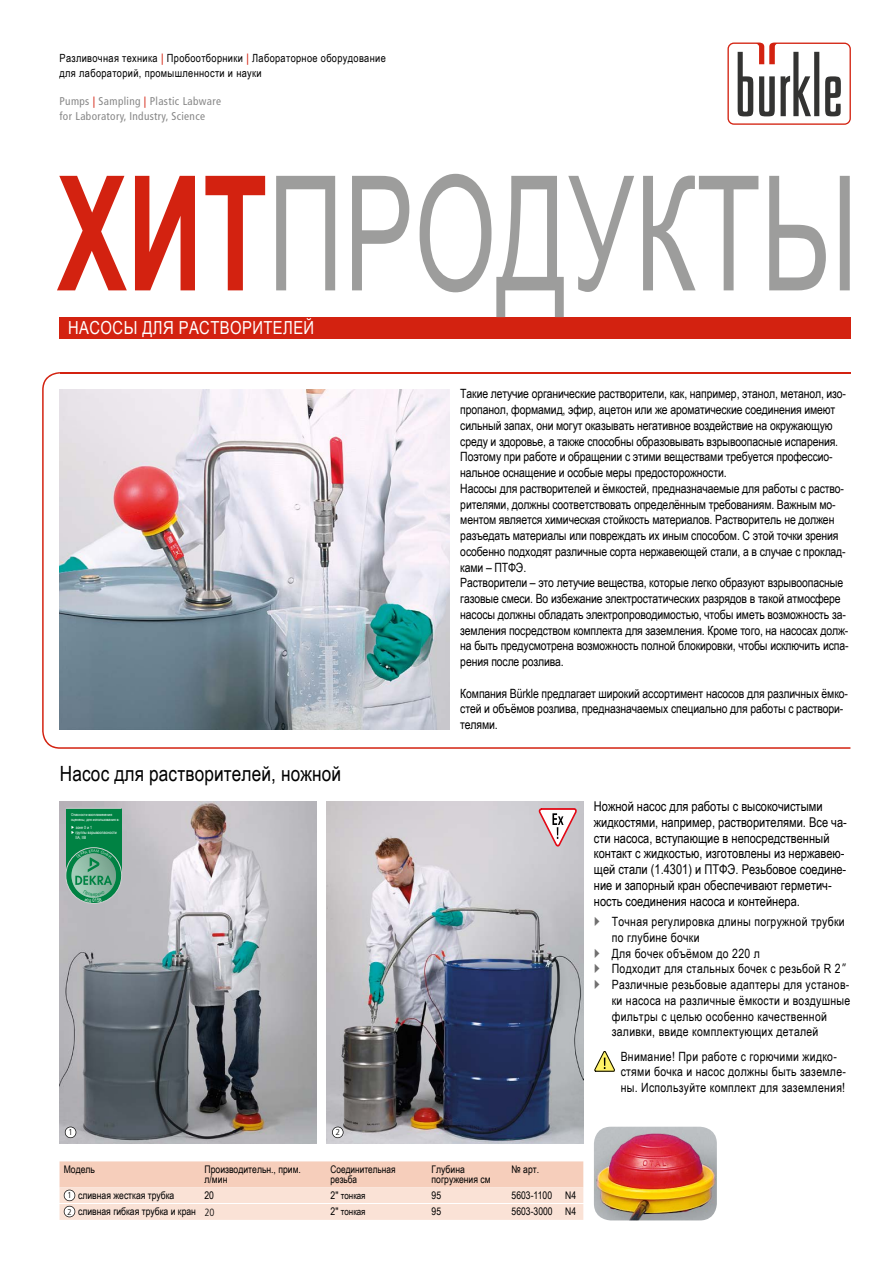
<style>
.page{position:relative;width:893px;height:1263px;background:#fff}
.page>*{position:absolute;margin:0;border:0;box-sizing:border-box;transform-origin:0 0}
.t1{font:300 condensed 169.05px "Frutiger";color:#9d9d9c}
.t2{font:160.05px "Arial Narrow";letter-spacing:.005em;color:#9d9d9c;scale:.8 1}
.t3{font:21px "Arial Narrow";letter-spacing:.005em;color:#000}
.t4{font:condensed 18px "Frutiger";letter-spacing:.025em;color:#fff}
.t5{font:18px "Arial Narrow";letter-spacing:.025em;color:#fff}
.t6{font:13.5px/15.9px "Arial Narrow";color:#000}
.t7{font:12.75px/15.8px "Arial Narrow";letter-spacing:-.01em;color:#000}
.t8{font:12.75px/15.8px "Arial Narrow";letter-spacing:.025em;color:#000}
.t9{font:11.25px/15px "Arial Narrow";letter-spacing:.03em;color:#000}
.t10{font:condensed 11.25px/15px "Frutiger";letter-spacing:.03em;color:#000}
.t11{font:condensed 11.25px/15px "Frutiger";letter-spacing:.03em;color:#878787}
.t12{font:10.5px/9.8px "Arial Narrow";color:#000}
.t13{font:10.5px/9.8px "Arial Narrow";color:#000;scale:.96 1}
.t14{font:9.75px "Arial Narrow";color:#000}
.t15{font:300 condensed 8.55px/16.2px "Frutiger";color:#000;scale:1.11 1}
.t16{font:4.35px/5.4px "Arial Narrow";color:#fff}
.t17{font:4.05px/4.8px "Arial Narrow";color:#fff}
.s1{color:#d32210}
.s2{font-family:"Frutiger";font-stretch:condensed;color:#d32210}
.s3{font-weight:700;color:#d32210}
.s4{font-weight:900;color:#d32210}
.s5{font-family:"Frutiger";font-weight:300;font-stretch:condensed}
.s6{font-size:10.5px}
</style>
<div class="page">
<svg style="left:42px;top:372px;width:808px;height:377px"></svg>
<hr style="left:60px;top:372px;width:790px;height:2px;background:#d32210">
<img style="left:60px;top:801px;width:256px;height:342px">
<img style="left:327px;top:801px;width:256px;height:342px">
<img style="left:594px;top:1127px;width:123px;height:93px">
<svg style="left:538px;top:807px;width:39px;height:39px"></svg>
<svg style="left:727px;top:43px;width:124px;height:82px"></svg>
<img style="left:60px;top:389px;width:390px;height:340px">
<svg style="left:60px;top:1161px;width:523px;height:59px;background:#f8dacb"></svg>
<svg style="left:594px;top:1051px;width:21px;height:21px"></svg>
<svg style="left:65px;top:1126px;width:11px;height:12px"></svg>
<svg style="left:332px;top:1126px;width:11px;height:12px"></svg>
<div style="left:60px;top:317px;width:790px;height:21px;background:#d32210"></div>
<div style="left:66px;top:808px;width:56px;height:67px;background:#008243"></div>
<svg style="left:66px;top:848px;width:56px;height:55px"></svg>
<div style="left:65px;top:847px;width:57px;height:57px;border:1px solid #d0d0d0;border-radius:50%"></div>
<hr style="left:66px;top:808px;width:56px;height:1px;background:#d0d0d0">
<svg style="left:71px;top:826px;width:3px;height:8px"></svg>
<svg style="left:71px;top:849px;width:45px;height:54px"></svg>
<p class="t10" style="left:60px;top:50px;width:172px">Pumpen <span class="s1">|</span> Probenehmer <span class="s1">|</span> Laborbedarf für Labor, Industrie und Wissenschaft</p>
<p class="t9" style="left:60px;top:50px;width:328px">Разливочная техника <span class="s2">|</span> Пробоотборники <span class="s2">|</span> Лабораторное оборудование для лабораторий, промышленности и науки</p>
<p class="t11" style="left:60px;top:94px;width:163px">Pumps <span class="s1">|</span> Sampling <span class="s1">|</span> Plastic Labware for Laboratory, Industry, Science</p>
<h2 class="t2" style="left:57px;top:117px;width:1004px"><span class="s3">ХИТ</span>ПРОДУКТЫ</h2>
<h1 class="t1" style="left:57px;top:142px;width:803px"><span class="s4">TOP</span>SELLERS</h1>
<h3 class="t5" style="left:68px;top:315px;width:248px">НАСОСЫ ДЛЯ РАСТВОРИТЕЛЕЙ</h3>
<h3 class="t4" style="left:68px;top:318px;width:198px">ABFÜLLEN – ABER SICHER!</h3>
<h3 class="t4" style="left:68px;top:318px;width:154px">LÖSEMITTELPUMPEN</h3>
<h3 class="t3" style="left:60px;top:758px;width:283px">Насос для растворителей, ножной</h3>
<p class="t17" style="left:71px;top:812px;width:50px">Опасности воспламенения оценены, для использования в:</p>
<p class="t16" style="left:75px;top:824px;width:43px">зоне 0 и 1<br>группы взрывоопасности<br>IIA, IIB</p>
<p class="t15" style="left:68px;top:1124px;width:6px">1</p>
<p class="t15" style="left:335px;top:1124px;width:6px">2</p>
<p class="t7" style="left:460px;top:385px;width:390px">Такие летучие органические растворители, как, например, этанол, метанол, изо&shy;пропанол, формамид, эфир, ацетон или же ароматические соединения имеют сильный запах, они могут оказывать негативное воздействие на окружающую среду и здоровье, а также способны образовывать взрывоопасные испарения.<br>Поэтому при работе и обращении с этими веществами требуется профессио&shy;нальное оснащение и особые меры предосторожности.<br>Насосы для растворителей и ёмкостей, предназначаемые для работы с раство&shy;рителями, должны соответствовать определённым требованиям. Важным мо&shy;ментом является химическая стойкость материалов. Растворитель не должен разъедать материалы или повреждать их иным способом. С этой точки зрения особенно подходят различные сорта нержавеющей стали, а в случае с проклад&shy;ками – ПТФЭ.<br>Растворители – это летучие вещества, которые легко образуют взрывоопасные газовые смеси. Во избежание электростатических разрядов в такой атмосфере насосы должны обладать электропроводимостью, чтобы иметь возможность за&shy;земления посредством комплекта для заземления. Кроме того, на насосах долж&shy;на быть предусмотрена возможность полной блокировки, чтобы исключить испа&shy;рения после розлива.</p>
<p class="t7" style="left:460px;top:685px;width:389px">Компания Bürkle предлагает широкий ассортимент насосов для различных ёмко&shy;стей и объёмов розлива, предназначаемых специально для работы с раствори&shy;телями.</p>
<p class="t6" style="left:594px;top:798px;width:254px">Ножной насос для работы с высокочистыми жидкостями, например, растворителями. Все ча&shy;сти насоса, вступающие в непосредственный контакт с жидкостью, изготовлены из нержавею&shy;щей стали (1.4301) и ПТФЭ. Резьбовое соедине&shy;ние и запорный кран обеспечивают герметич&shy;ность соединения насоса и контейнера.</p>
<p class="t8" style="left:612px;top:913px;width:240px">Точная регулировка длины погружной трубки по глубине бочки<br>Для бочек объёмом до 220 л<br>Подходит для стальных бочек с резьбой R 2<span class="s5">” </span>Различные резьбовые адаптеры для установ&shy;ки насоса на различные ёмкости и воздушные фильтры с целью особенно качественной заливки, ввиде комплектующих деталей</p>
<p class="t8" style="left:621px;top:1048px;width:227px">Внимание! При работе с горючими жидко&shy;стями бочка и насос должны быть заземле&shy;ны. Используйте комплект для заземления!</p>
<p class="t12" style="left:64px;top:1164px;width:33px">Модель</p>
<p class="t12" style="left:205px;top:1164px;width:98px">Производительн., прим. л/мин</p>
<p class="t13" style="left:331px;top:1164px;width:69px">Соединительная резьба</p>
<p class="t12" style="left:432px;top:1164px;width:61px">Глубина погружения см</p>
<p class="t12" style="left:512px;top:1164px;width:29px">№ арт.</p>
<p class="t12" style="left:78px;top:1190px;width:98px">сливная жесткая трубка</p>
<p class="t12" style="left:205px;top:1190px;width:11px">20</p>
<p class="t14" style="left:331px;top:1189px;width:37px"><span class="s6">2"</span> тонкая</p>
<p class="t12" style="left:432px;top:1190px;width:11px">95</p>
<p class="t12" style="left:512px;top:1190px;width:42px">5603-1100</p>
<p class="t12" style="left:565px;top:1190px;width:13px">N4</p>
<p class="t12" style="left:78px;top:1206px;width:138px">сливная гибкая трубка и кран <span class="s5">20</span></p>
<p class="t14" style="left:331px;top:1205px;width:37px"><span class="s6">2"</span> тонкая</p>
<p class="t12" style="left:432px;top:1206px;width:11px">95</p>
<p class="t12" style="left:512px;top:1206px;width:66px">5603-3000 N4</p>
<p class="t15" style="left:67px;top:1187px;width:6px">1<br>2</p>
</div>
